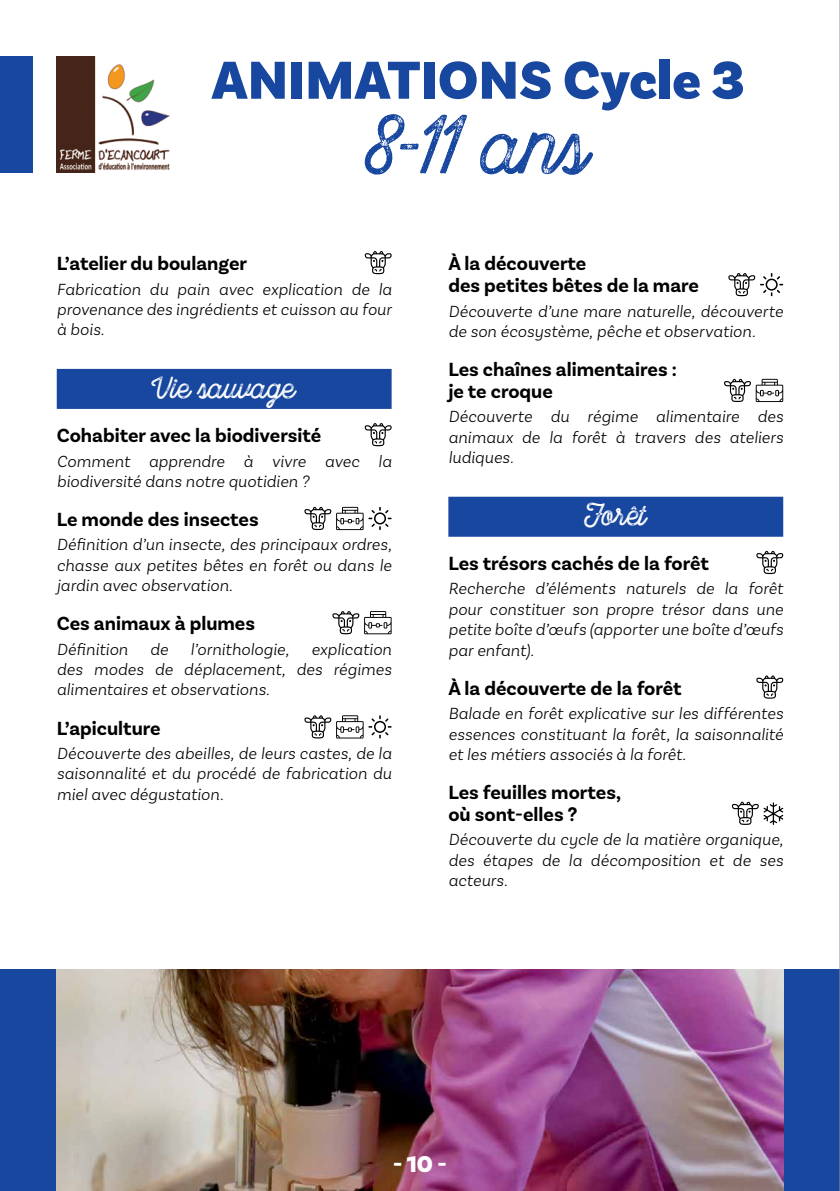
<style>
.page{position:relative;width:840px;height:1191px;background:#fff}
.page>*{position:absolute;margin:0;border:0;box-sizing:border-box;transform-origin:0 0}
.t1{font:700 80px "Local Brewery Three";color:#17479e}
.t2{font:900 56px "Basic Sans";letter-spacing:.01em;color:#17479e}
.t3{font:700 30px "Local Brewery Three";color:#fff}
.t4{font:900 24px "Basic Sans";color:#fff}
.t5{font:700 20px/22px "Basic Sans";color:#000}
.t6{font:italic 300 17px/20.4px "Basic Sans";letter-spacing:.01em;color:#000;text-align:justify}
</style>
<div class="page">
<div style="left:0;top:57px;width:32px;height:116px;background:#17479e"></div>
<img style="left:57px;top:57px;width:113px;height:116px">
<div style="left:57px;top:369px;width:334px;height:40px;background:#17479e"></div>
<svg style="left:364px;top:251px;width:27px;height:23px"></svg>
<svg style="left:364px;top:423px;width:27px;height:23px"></svg>
<svg style="left:304px;top:507px;width:87px;height:23px"></svg>
<svg style="left:332px;top:611px;width:59px;height:23px"></svg>
<svg style="left:304px;top:715px;width:87px;height:23px"></svg>
<div style="left:448px;top:497px;width:334px;height:40px;background:#17479e"></div>
<svg style="left:728px;top:273px;width:54px;height:23px"></svg>
<svg style="left:724px;top:379px;width:58px;height:23px"></svg>
<svg style="left:756px;top:551px;width:26px;height:23px"></svg>
<svg style="left:756px;top:675px;width:26px;height:23px"></svg>
<svg style="left:731px;top:801px;width:51px;height:24px"></svg>
<div style="left:0;top:969px;width:57px;height:222px;background:#17479e"></div>
<div style="left:782px;top:969px;width:57px;height:222px;background:#17479e"></div>
<img style="left:57px;top:969px;width:725px;height:222px">
<hr style="left:839px;top:0;width:1px;height:1191px;background:#939598">
<h2 class="t2" style="left:212px;top:46px;width:534px">ANIMATIONS Cycle 3</h2>
<h1 class="t1" style="left:368px;top:98px;width:221px">8-11 ans</h1>
<p class="t5" style="left:57px;top:253px;width:192px">L’atelier du boulanger</p>
<p class="t6" style="left:57px;top:278px;width:336px">Fabrication du pain avec explication de la provenance des ingrédients et cuisson au four à bois.</p>
<h3 class="t3" style="left:153px;top:370px;width:143px">Vie sauvage</h3>
<p class="t5" style="left:57px;top:425px;width:266px">Cohabiter avec la biodiversité</p>
<p class="t6" style="left:57px;top:450px;width:336px">Comment apprendre à vivre avec la biodiversité dans notre quotidien ?</p>
<p class="t5" style="left:57px;top:508px;width:203px">Le monde des insectes</p>
<p class="t6" style="left:57px;top:534px;width:336px">Définition d’un insecte, des principaux ordres, chasse aux petites bêtes en forêt ou dans le jardin avec observation.</p>
<p class="t5" style="left:57px;top:613px;width:200px">Ces animaux à plumes</p>
<p class="t6" style="left:57px;top:638px;width:73px">Définition</p>
<p class="t6" style="left:150px;top:638px;width:20px">de</p>
<p class="t6" style="left:190px;top:638px;width:100px">l’ornithologie,</p>
<p class="t6" style="left:57px;top:638px;width:336px;text-indent:254px">explication des modes de déplacement, des régimes alimentaires et observations.</p>
<p class="t5" style="left:57px;top:717px;width:105px">L’apiculture</p>
<p class="t6" style="left:57px;top:743px;width:336px">Découverte des abeilles, de leurs castes, de la saisonnalité et du procédé de fabrication du miel avec dégustation.</p>
<p class="t5" style="left:448px;top:253px;width:252px">À la découverte<br>des petites bêtes de la mare</p>
<p class="t6" style="left:448px;top:300px;width:336px">Découverte d’une mare naturelle, découverte de son écosystème, pêche et observation.</p>
<p class="t5" style="left:448px;top:358px;width:230px">Les chaînes alimentaires : je te croque</p>
<p class="t6" style="left:448px;top:406px;width:336px">Découverte du régime alimentaire des animaux de la forêt à travers des ateliers ludiques.</p>
<h3 class="t3" style="left:585px;top:497px;width:62px">Forêt</h3>
<p class="t5" style="left:448px;top:552px;width:262px">Les trésors cachés de la forêt</p>
<p class="t6" style="left:448px;top:578px;width:336px">Recherche d’éléments naturels de la forêt pour constituer son propre trésor dans une petite boîte d’œufs (apporter une boîte d’œufs par enfant).</p>
<p class="t5" style="left:448px;top:677px;width:234px">À la découverte de la forêt</p>
<p class="t6" style="left:448px;top:703px;width:336px">Balade en forêt explicative sur les différentes essences constituant la forêt, la saisonnalité et les métiers associés à la forêt.</p>
<p class="t5" style="left:448px;top:781px;width:174px">Les feuilles mortes, où sont-elles ?</p>
<p class="t6" style="left:448px;top:829px;width:336px">Découverte du cycle de la matière organique, des étapes de la décomposition et de ses acteurs.</p>
<h3 class="t4" style="left:393px;top:1149px;width:55px">- 10 -</h3>
</div>
